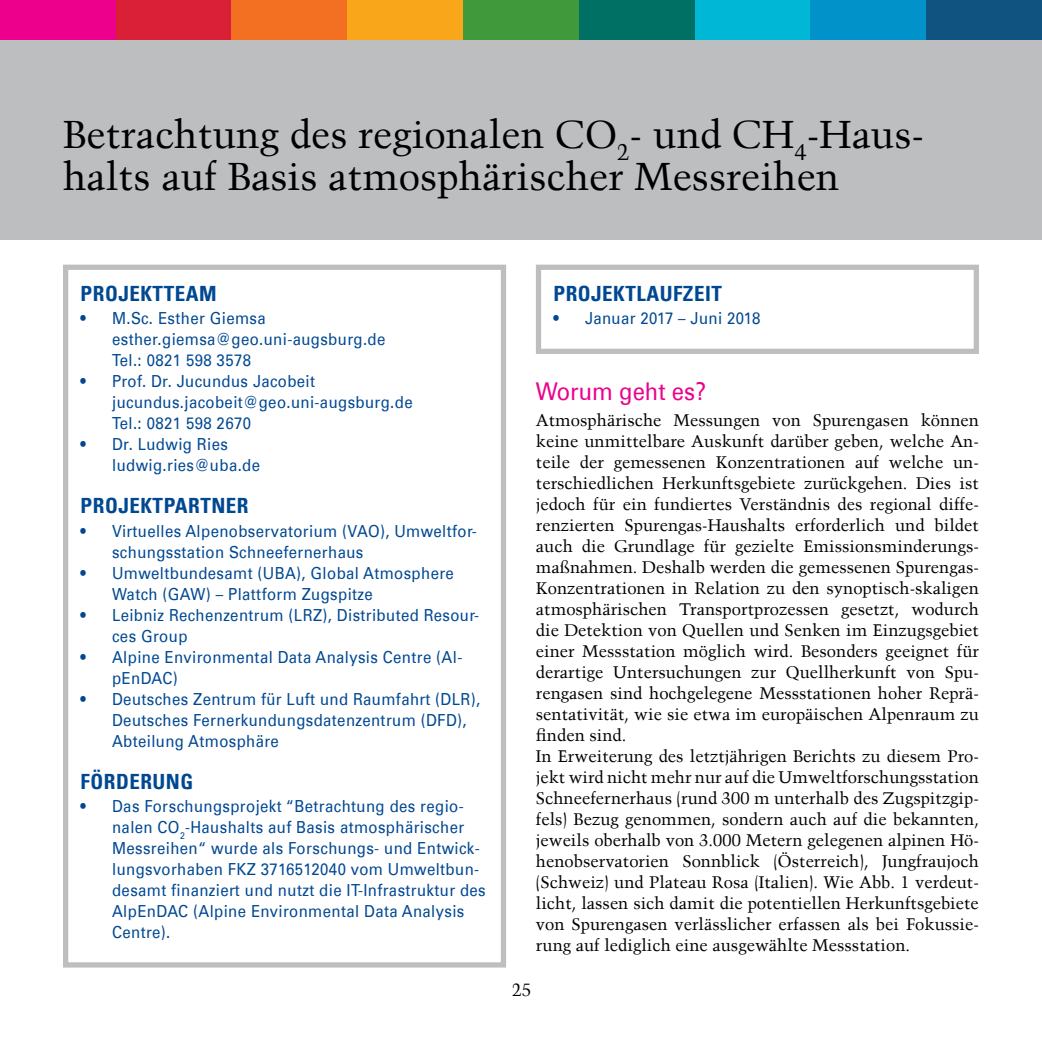
<style>
.page{position:relative;width:1042px;height:1042px;background:#fff}
.page>*{position:absolute;margin:0;border:0;box-sizing:border-box;transform-origin:0 0}
.t1{font:38.5px/42px "Trump Mediaeval LT";color:#000}
.t2{font:24.5px "Univers Com 55 Roman";color:#ec008c;scale:.9 1}
.t3{font:21px "Univers Com 67 Bold Cond";letter-spacing:.025em;color:#004892}
.t4{font:17.5px "Trump Mediaeval LT";color:#000}
.t5{font:16.62px/21px "Trump Mediaeval LT";color:#000}
.t6{font:16.62px/21px "Univers Com 55 Roman";letter-spacing:.025em;color:#004892;scale:.9 1}
</style>
<div class="page">
<div style="left:0;top:0;width:1042px;height:240px;background:#bcbec0"></div>
<div style="left:0;top:0;width:116px;height:40px;background:#ec008c"></div>
<div style="left:116px;top:0;width:115px;height:40px;background:#da2037"></div>
<div style="left:231px;top:0;width:116px;height:40px;background:#f36f21"></div>
<div style="left:347px;top:0;width:116px;height:40px;background:#faa61a"></div>
<div style="left:463px;top:0;width:116px;height:40px;background:#409a3c"></div>
<div style="left:579px;top:0;width:115px;height:40px;background:#007064"></div>
<div style="left:694px;top:0;width:116px;height:40px;background:#00b8d6"></div>
<div style="left:810px;top:0;width:116px;height:40px;background:#0092c8"></div>
<div style="left:926px;top:0;width:116px;height:40px;background:#105380"></div>
<div style="left:536px;top:265px;width:443px;height:89px;border:5px solid #bcbec0"></div>
<div style="left:63px;top:265px;width:443px;height:702px;border:5px solid #bcbec0"></div>
<h1 class="t1" style="left:63px;top:113px;width:863px">Betrachtung des regionalen CO<sub>2</sub>- und CH<sub>4</sub>-Haus&shy;halts auf Basis atmosphärischer Messreihen</h1>
<p class="t3" style="left:81px;top:280px;width:137px">PROJEKTTEAM</p>
<p class="t6" style="left:112px;top:308px;width:305px;text-indent:-31px">• M.Sc. Esther Giemsa esther.giemsa@geo.uni-augsburg.de<br>Tel.: 0821 598 3578</p>
<p class="t6" style="left:112px;top:371px;width:335px;text-indent:-31px">• Prof. Dr. Jucundus Jacobeit jucundus.jacobeit@geo.uni-augsburg.de<br>Tel.: 0821 598 2670</p>
<p class="t6" style="left:112px;top:434px;width:166px;text-indent:-31px">• Dr. Ludwig Ries ludwig.ries@uba.de</p>
<p class="t3" style="left:81px;top:493px;width:165px">PROJEKTPARTNER</p>
<p class="t6" style="left:112px;top:520px;width:407px;text-indent:-31px">• Virtuelles Alpenobservatorium (VAO), Umweltfor&shy;schungsstation Schneefernerhaus</p>
<p class="t6" style="left:112px;top:562px;width:381px;text-indent:-31px">• Umweltbundesamt (UBA), Global Atmosphere<br>Watch (GAW) – Plattform Zugspitze</p>
<p class="t6" style="left:112px;top:604px;width:409px;text-indent:-31px">• Leibniz Rechenzentrum (LRZ), Distributed Resour&shy;ces Group</p>
<p class="t6" style="left:112px;top:646px;width:390px;text-indent:-31px">• Alpine Environmental Data Analysis Centre (Al&shy;pEnDAC)</p>
<p class="t6" style="left:112px;top:688px;width:411px;text-indent:-31px">• Deutsches Zentrum für Luft und Raumfahrt (DLR),<br>Deutsches Fernerkundungsdatenzentrum (DFD),<br>Abteilung Atmosphäre</p>
<p class="t3" style="left:81px;top:768px;width:112px">FÖRDERUNG</p>
<p class="t6" style="left:112px;top:796px;width:417px;text-indent:-31px">• Das Forschungsprojekt “Betrachtung des regio&shy;nalen CO<sub>2</sub>-Haushalts auf Basis atmosphärischer Messreihen“ wurde als Forschungs- und Entwick&shy;lungsvorhaben FKZ 3716512040 vom Umweltbun&shy;desamt finanziert und nutzt die IT-Infrastruktur des AlpEnDAC (Alpine Environmental Data Analysis Centre).</p>
<p class="t3" style="left:553px;top:280px;width:170px">PROJEKTLAUFZEIT</p>
<p class="t6" style="left:553px;top:308px;width:232px">• Januar 2017 – Juni 2018</p>
<h2 class="t2" style="left:536px;top:377px;width:191px">Worum geht es?</h2>
<p class="t5" style="left:536px;top:409px;width:445px">Atmosphärische Messungen von Spurengasen können keine unmittelbare Auskunft darüber geben, welche An&shy;teile der gemessenen Konzentrationen auf welche un&shy;terschiedlichen Herkunftsgebiete zurückgehen. Dies ist jedoch für ein fundiertes Verständnis des regional diffe&shy;renzierten Spurengas-Haushalts erforderlich und bildet auch die Grundlage für gezielte Emissionsminderungs&shy;maßnahmen. Deshalb werden die gemessenen Spurengas-Konzentrationen in Relation zu den synoptisch-skaligen atmosphärischen Transportprozessen gesetzt, wodurch die Detektion von Quellen und Senken im Einzugsgebiet einer Messstation möglich wird. Besonders geeignet für derartige Untersuchungen zur Quellherkunft von Spu&shy;rengasen sind hochgelegene Messstationen hoher Reprä&shy;sentativität, wie sie etwa im europäischen Alpenraum zu finden sind.<br>In Erweiterung des letztjährigen Berichts zu diesem Pro&shy;jekt wird nicht mehr nur auf die Umweltforschungsstation Schneefernerhaus (rund 300 m unterhalb des Zugspitzgip&shy;fels) Bezug genommen, sondern auch auf die bekannten, jeweils oberhalb von 3.000 Metern gelegenen alpinen Hö&shy;henobservatorien Sonnblick (Österreich), Jungfraujoch (Schweiz) und Plateau Rosa (Italien). Wie Abb. 1 verdeut&shy;licht, lassen sich damit die potentiellen Herkunftsgebiete von Spurengasen verlässlicher erfassen als bei Fokussie&shy;rung auf lediglich eine ausgewählte Messstation.</p>
<p class="t4" style="left:512px;top:979px;width:21px">25</p>
</div>
